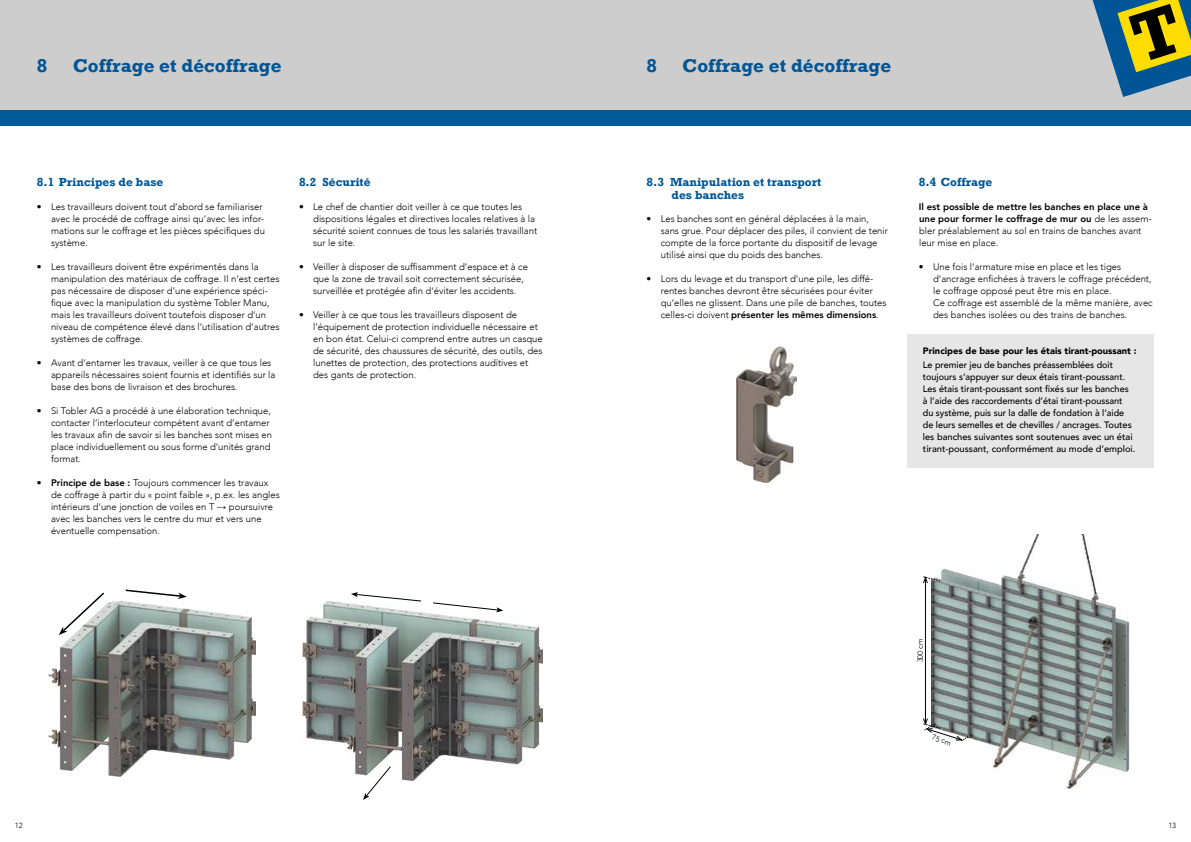
<style>
.page{position:relative;width:1191px;height:842px;background:#fff}
.page>*{position:absolute;margin:0;border:0;box-sizing:border-box;transform-origin:0 0}
.t1{font:700 19px "M Rockwell";color:#005596}
.t2{font:700 12px/13px "M Rockwell";color:#005596}
.t3{font:300 9.5px/12px "Avenir";color:#000}
.t4{font:800 9.5px/12px "Avenir";color:#000}
.t5{font:500 9.3px/12px "Avenir";color:#000}
.t6{font:900 9.3px "Avenir";color:#000}
.t7{font:300 7.5px "Avenir";color:#000}
.s1{font-weight:800}
.s2{font-family:"Arial Narrow";font-weight:400}
.s3{font-weight:300}
</style>
<div class="page">
<div style="left:0;top:0;width:1191px;height:118px;background:#cdcdcd"></div>
<div style="left:0;top:111px;width:1191px;height:15px;background:#005a98"></div>
<svg style="left:1092px;top:0;width:99px;height:97px"></svg>
<img style="left:49px;top:600px;width:206px;height:177px">
<img style="left:302px;top:601px;width:240px;height:180px">
<img style="left:736px;top:346px;width:60px;height:136px">
<div style="left:907px;top:334px;width:247px;height:133px;background:#e6e6e7"></div>
<img style="left:931px;top:534px;width:198px;height:255px">
<hr style="left:925px;top:578px;width:1px;height:146px;background:#000">
<svg style="left:923px;top:576px;width:17px;height:7px"></svg>
<svg style="left:923px;top:718px;width:45px;height:23px"></svg>
<svg style="left:59px;top:592px;width:47px;height:43px"></svg>
<svg style="left:125px;top:589px;width:62px;height:10px"></svg>
<svg style="left:351px;top:592px;width:71px;height:10px"></svg>
<svg style="left:363px;top:765px;width:29px;height:35px"></svg>
<svg style="left:432px;top:602px;width:71px;height:10px"></svg>
<h1 class="t1" style="left:37px;top:55px;width:12px">8</h1>
<h1 class="t1" style="left:73px;top:55px;width:210px">Coffrage et décoffrage</h1>
<p class="t2" style="left:37px;top:176px;width:128px">8.1 Principes de base</p>
<p class="t3" style="left:51px;top:201px;width:215px;text-indent:-14px">• Les travailleurs doivent tout d‘abord se familiariser avec le procédé de coffrage ainsi qu‘avec les infor&shy;mations sur le coffrage et les pièces spécifiques du système.</p>
<p class="t3" style="left:51px;top:261px;width:230px;text-indent:-14px">• Les travailleurs doivent être expérimentés dans la manipulation des matériaux de coffrage. Il n‘est certes pas nécessaire de disposer d’une expérience spéci&shy;fique avec la manipulation du système Tobler Manu, mais les travailleurs doivent toutefois disposer d‘un niveau de compétence élevé dans l‘utilisation d‘autres systèmes de coffrage.</p>
<p class="t3" style="left:51px;top:357px;width:226px;text-indent:-14px">• Avant d‘entamer les travaux, veiller à ce que tous les appareils nécessaires soient fournis et identifiés sur la base des bons de livraison et des brochures.</p>
<p class="t3" style="left:51px;top:405px;width:222px;text-indent:-14px">• Si Tobler AG a procédé à une élaboration technique, contacter l‘interlocuteur compétent avant d‘entamer les travaux afin de savoir si les banches sont mises en place individuellement ou sous forme d‘unités grand format.</p>
<p class="t3" style="left:51px;top:477px;width:230px;text-indent:-14px">• <span class="s1">Principe de base :</span> Toujours commencer les travaux de coffrage à partir du « point faible », p.ex. les angles intérieurs d‘une jonction de voiles en T <span class="s2">→</span> poursuivre avec les banches vers le centre du mur et vers une éventuelle compensation.</p>
<p class="t2" style="left:299px;top:176px;width:73px">8.2 Sécurité</p>
<p class="t3" style="left:313px;top:201px;width:226px;text-indent:-14px">• Le chef de chantier doit veiller à ce que toutes les dispositions légales et directives locales relatives à la sécurité soient connues de tous les salariés travaillant sur le site.</p>
<p class="t3" style="left:313px;top:261px;width:216px;text-indent:-14px">• Veiller à disposer de suffisamment d‘espace et à ce que la zone de travail soit correctement sécurisée, surveillée et protégée afin d‘éviter les accidents.</p>
<p class="t3" style="left:313px;top:309px;width:231px;text-indent:-14px">• Veiller à ce que tous les travailleurs disposent de l‘équipement de protection individuelle nécessaire et en bon état. Celui-ci comprend entre autres un casque de sécurité, des chaussures de sécurité, des outils, des lunettes de protection, des protections auditives et des gants de protection.</p>
<h1 class="t1" style="left:646px;top:55px;width:12px">8</h1>
<h1 class="t1" style="left:682px;top:55px;width:210px">Coffrage et décoffrage</h1>
<p class="t2" style="left:671px;top:176px;width:151px;text-indent:-25px">8.3 Manipulation et transport des banches</p>
<p class="t3" style="left:660px;top:213px;width:229px;text-indent:-14px">• Les banches sont en général déplacées à la main, sans grue. Pour déplacer des piles, il convient de tenir compte de la force portante du dispositif de levage utilisé ainsi que du poids des banches.</p>
<p class="t3" style="left:660px;top:273px;width:227px;text-indent:-14px">• Lors du levage et du transport d‘une pile, les diffé&shy;rentes banches devront être sécurisées pour éviter qu‘elles ne glissent. Dans une pile de banches, toutes celles-ci doivent <span class="s1">présenter les mêmes dimensions</span>.</p>
<p class="t2" style="left:919px;top:176px;width:75px">8.4 Coffrage</p>
<p class="t4" style="left:919px;top:201px;width:234px">Il est possible de mettre les banches en place une à une pour former le coffrage de mur ou <span class="s3">de les assem&shy;bler préalablement au sol en trains de banches avant leur mise en place.</span></p>
<p class="t3" style="left:933px;top:261px;width:221px;text-indent:-14px">• Une fois l‘armature mise en place et les tiges d‘ancrage enfichées à travers le coffrage précédent, le coffrage opposé peut être mis en place.<br>Ce coffrage est assemblé de la même manière, avec des banches isolées ou des trains de banches.</p>
<p class="t6" style="left:923px;top:342px;width:215px">Principes de base pour les étais tirant-poussant :</p>
<p class="t5" style="left:923px;top:359px;width:214px">Le premier jeu de banches préassemblées doit toujours s‘appuyer sur deux étais tirant-poussant.<br>Les étais tirant-poussant sont fixés sur les banches à l‘aide des raccordements d’étai tirant-poussant<br>du système, puis sur la dalle de fondation à l‘aide de leurs semelles et de chevilles / ancrages. Toutes les banches suivantes sont soutenues avec un étai tirant-poussant, conformément au mode d‘emploi.</p>
<p class="t7" style="left:915px;top:662px;width:25px;rotate:-90deg">300 cm</p>
<p class="t7" style="left:933px;top:733px;width:21px;rotate:18deg">75 cm</p>
<p class="t7" style="left:15px;top:821px;width:9px">12</p>
<p class="t7" style="left:1168px;top:821px;width:9px">13</p>
</div>
